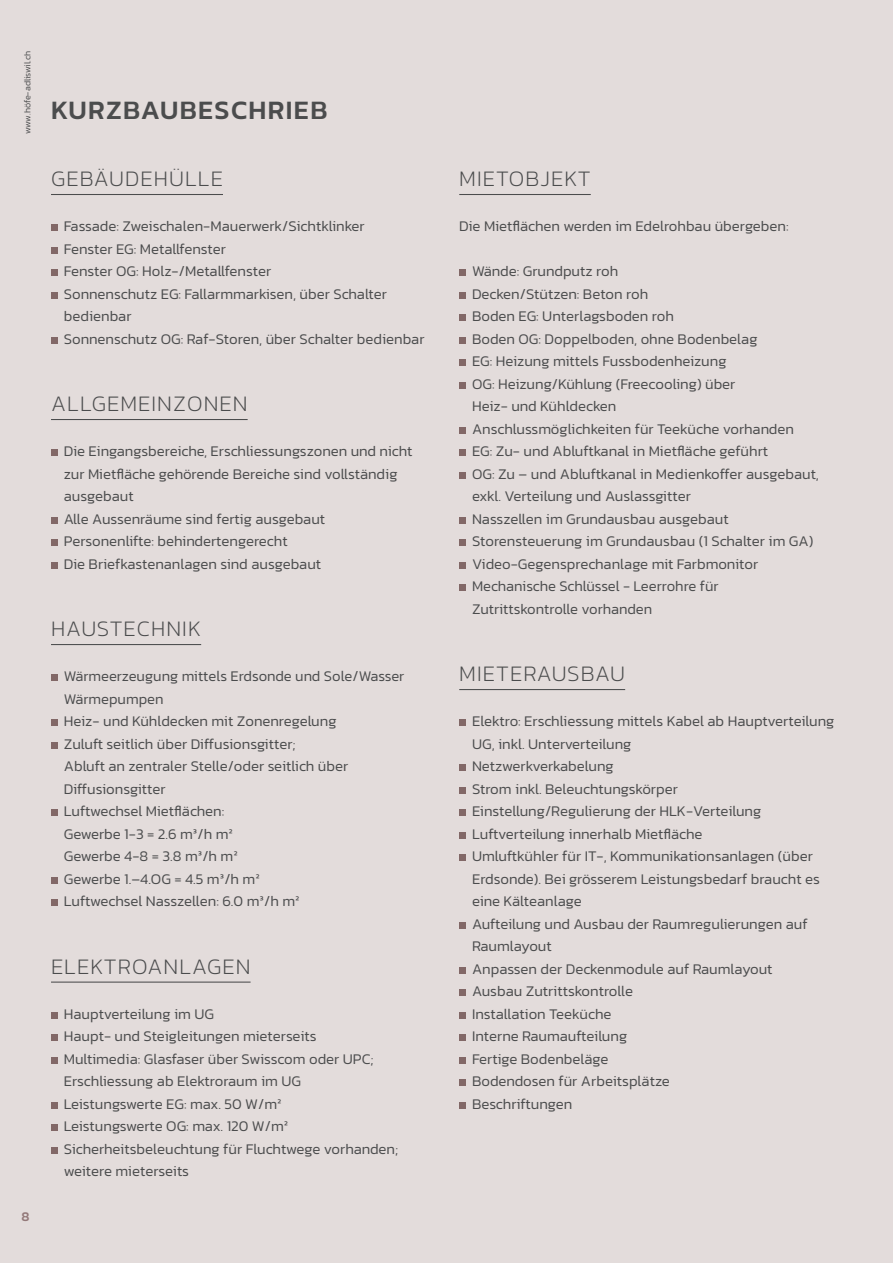
<style>
.page{position:relative;width:893px;height:1263px;background:#e3dcdb}
.page>*{position:absolute;margin:0;border:0;box-sizing:border-box;transform-origin:0 0}
.t1{font:500 27px "Kanit";letter-spacing:.05em;color:#4b4c4d}
.t2{font:200 22.5px "Kanit";letter-spacing:.05em;color:#4b4c4d}
.t3{font:300 15px/22.5px "Kanit";color:#4b4c4d}
.t4{font:500 13.5px "Kanit";color:#937979}
.t5{font:300 9px "Kanit";letter-spacing:-.015em;color:#4b4c4d}
</style>
<div class="page">
<hr style="left:51px;top:194px;width:172px;height:1px;background:#4b4c4d">
<hr style="left:51px;top:419px;width:197px;height:1px;background:#4b4c4d">
<hr style="left:51px;top:644px;width:150px;height:1px;background:#4b4c4d">
<hr style="left:51px;top:981px;width:200px;height:2px;background:#4b4c4d">
<div style="left:51px;top:224px;width:7px;height:7px;background:#826867"></div>
<div style="left:51px;top:247px;width:7px;height:7px;background:#826867"></div>
<div style="left:51px;top:269px;width:7px;height:7px;background:#826867"></div>
<div style="left:51px;top:292px;width:7px;height:7px;background:#826867"></div>
<div style="left:51px;top:337px;width:7px;height:7px;background:#826867"></div>
<div style="left:51px;top:449px;width:7px;height:7px;background:#826867"></div>
<div style="left:51px;top:517px;width:7px;height:7px;background:#826867"></div>
<div style="left:51px;top:539px;width:7px;height:7px;background:#826867"></div>
<div style="left:51px;top:562px;width:7px;height:7px;background:#826867"></div>
<div style="left:51px;top:674px;width:7px;height:7px;background:#826867"></div>
<div style="left:51px;top:719px;width:7px;height:7px;background:#826867"></div>
<div style="left:51px;top:742px;width:7px;height:7px;background:#826867"></div>
<div style="left:51px;top:809px;width:7px;height:7px;background:#826867"></div>
<div style="left:51px;top:877px;width:7px;height:7px;background:#826867"></div>
<div style="left:51px;top:899px;width:7px;height:7px;background:#826867"></div>
<div style="left:51px;top:1012px;width:7px;height:7px;background:#826867"></div>
<div style="left:51px;top:1034px;width:7px;height:7px;background:#826867"></div>
<div style="left:51px;top:1057px;width:7px;height:7px;background:#826867"></div>
<div style="left:51px;top:1102px;width:7px;height:7px;background:#826867"></div>
<div style="left:51px;top:1124px;width:7px;height:7px;background:#826867"></div>
<div style="left:51px;top:1147px;width:7px;height:7px;background:#826867"></div>
<hr style="left:459px;top:194px;width:132px;height:1px;background:#4b4c4d">
<hr style="left:459px;top:689px;width:166px;height:1px;background:#4b4c4d">
<div style="left:459px;top:269px;width:7px;height:7px;background:#826867"></div>
<div style="left:459px;top:292px;width:7px;height:7px;background:#826867"></div>
<div style="left:459px;top:314px;width:7px;height:7px;background:#826867"></div>
<div style="left:459px;top:337px;width:7px;height:7px;background:#826867"></div>
<div style="left:459px;top:359px;width:7px;height:7px;background:#826867"></div>
<div style="left:459px;top:382px;width:7px;height:7px;background:#826867"></div>
<div style="left:459px;top:427px;width:7px;height:7px;background:#826867"></div>
<div style="left:459px;top:449px;width:7px;height:7px;background:#826867"></div>
<div style="left:459px;top:472px;width:7px;height:7px;background:#826867"></div>
<div style="left:459px;top:517px;width:7px;height:7px;background:#826867"></div>
<div style="left:459px;top:539px;width:7px;height:7px;background:#826867"></div>
<div style="left:459px;top:562px;width:7px;height:7px;background:#826867"></div>
<div style="left:459px;top:584px;width:7px;height:7px;background:#826867"></div>
<div style="left:459px;top:719px;width:7px;height:7px;background:#826867"></div>
<div style="left:459px;top:764px;width:7px;height:7px;background:#826867"></div>
<div style="left:459px;top:787px;width:7px;height:7px;background:#826867"></div>
<div style="left:459px;top:809px;width:7px;height:7px;background:#826867"></div>
<div style="left:459px;top:832px;width:7px;height:7px;background:#826867"></div>
<div style="left:459px;top:854px;width:7px;height:7px;background:#826867"></div>
<div style="left:459px;top:922px;width:7px;height:7px;background:#826867"></div>
<div style="left:459px;top:967px;width:7px;height:7px;background:#826867"></div>
<div style="left:459px;top:989px;width:7px;height:7px;background:#826867"></div>
<div style="left:459px;top:1012px;width:7px;height:7px;background:#826867"></div>
<div style="left:459px;top:1034px;width:7px;height:7px;background:#826867"></div>
<div style="left:459px;top:1057px;width:7px;height:7px;background:#826867"></div>
<div style="left:459px;top:1079px;width:7px;height:7px;background:#826867"></div>
<div style="left:459px;top:1102px;width:7px;height:7px;background:#826867"></div>
<p class="t5" style="left:21px;top:134px;width:85px;rotate:-90deg">www.höfe-adliswil.ch</p>
<p class="t4" style="left:21px;top:1206px;width:10px">8</p>
<h1 class="t1" style="left:51px;top:89px;width:278px">KURZBAUBESCHRIEB</h1>
<h2 class="t2" style="left:51px;top:163px;width:173px">GEBÄUDEHÜLLE</h2>
<p class="t3" style="left:64px;top:215px;width:362px">Fassade: Zweischalen-Mauerwerk/Sichtklinker<br>Fenster EG: Metallfenster<br>Fenster OG: Holz-/Metallfenster<br>Sonnenschutz EG: Fallarmmarkisen, über Schalter bedienbar<br>Sonnenschutz OG: Raf-Storen, über Schalter bedienbar</p>
<h2 class="t2" style="left:51px;top:388px;width:198px">ALLGEMEINZONEN</h2>
<p class="t3" style="left:64px;top:440px;width:350px">Die Eingangsbereiche, Erschliessungszonen und nicht zur Mietfläche gehörende Bereiche sind vollständig ausgebaut<br>Alle Aussenräume sind fertig ausgebaut Personenlifte: behindertengerecht<br>Die Briefkastenanlagen sind ausgebaut</p>
<h2 class="t2" style="left:51px;top:613px;width:152px">HAUSTECHNIK</h2>
<p class="t3" style="left:64px;top:665px;width:342px">Wärmeerzeugung mittels Erdsonde und Sole/Wasser<br>Wärmepumpen<br>Heiz- und Kühldecken mit Zonenregelung<br>Zuluft seitlich über Diffusionsgitter;<br>Abluft an zentraler Stelle/oder seitlich über<br>Diffusionsgitter<br>Luftwechsel Mietflächen:<br>Gewerbe 1-3 = 2.6 m³/h m²<br>Gewerbe 4-8 = 3.8 m³/h m²<br>Gewerbe 1.–4.OG = 4.5 m³/h m²<br>Luftwechsel Nasszellen: 6.0 m³/h m²</p>
<h2 class="t2" style="left:51px;top:951px;width:201px">ELEKTROANLAGEN</h2>
<p class="t3" style="left:64px;top:1002px;width:336px">Hauptverteilung im UG<br>Haupt- und Steigleitungen mieterseits<br>Multimedia: Glasfaser über Swisscom oder UPC; Erschliessung ab Elektroraum im UG Leistungswerte EG: max. 50 W/m²<br>Leistungswerte OG: max. 120 W/m²<br>Sicherheitsbeleuchtung für Fluchtwege vorhanden; weitere mieterseits</p>
<h2 class="t2" style="left:459px;top:163px;width:133px">MIETOBJEKT</h2>
<p class="t3" style="left:459px;top:215px;width:331px">Die Mietflächen werden im Edelrohbau übergeben:</p>
<p class="t3" style="left:472px;top:260px;width:348px">Wände: Grundputz roh<br>Decken/Stützen: Beton roh<br>Boden EG: Unterlagsboden roh<br>Boden OG: Doppelboden, ohne Bodenbelag<br>EG: Heizung mittels Fussbodenheizung<br>OG: Heizung/Kühlung (Freecooling) über<br>Heiz- und Kühldecken<br>Anschlussmöglichkeiten für Teeküche vorhanden<br>EG: Zu- und Abluftkanal in Mietfläche geführt<br>OG: Zu – und Abluftkanal in Medienkoffer ausgebaut, exkl. Verteilung und Auslassgitter<br>Nasszellen im Grundausbau ausgebaut Storensteuerung im Grundausbau (1 Schalter im GA)<br>Video-Gegensprechanlage mit Farbmonitor Mechanische Schlüssel - Leerrohre für Zutrittskontrolle vorhanden</p>
<h2 class="t2" style="left:459px;top:658px;width:167px">MIETERAUSBAU</h2>
<p class="t3" style="left:472px;top:710px;width:364px">Elektro: Erschliessung mittels Kabel ab Hauptverteilung UG, inkl. Unterverteilung<br>Netzwerkverkabelung<br>Strom inkl. Beleuchtungskörper Einstellung/Regulierung der HLK-Verteilung Luftverteilung innerhalb Mietfläche<br>Umluftkühler für IT-, Kommunikationsanlagen (über Erdsonde). Bei grösserem Leistungsbedarf braucht es eine Kälteanlage<br>Aufteilung und Ausbau der Raumregulierungen auf Raumlayout<br>Anpassen der Deckenmodule auf Raumlayout<br>Ausbau Zutrittskontrolle<br>Installation Teeküche<br>Interne Raumaufteilung<br>Fertige Bodenbeläge<br>Bodendosen für Arbeitsplätze<br>Beschriftungen</p>
</div>
